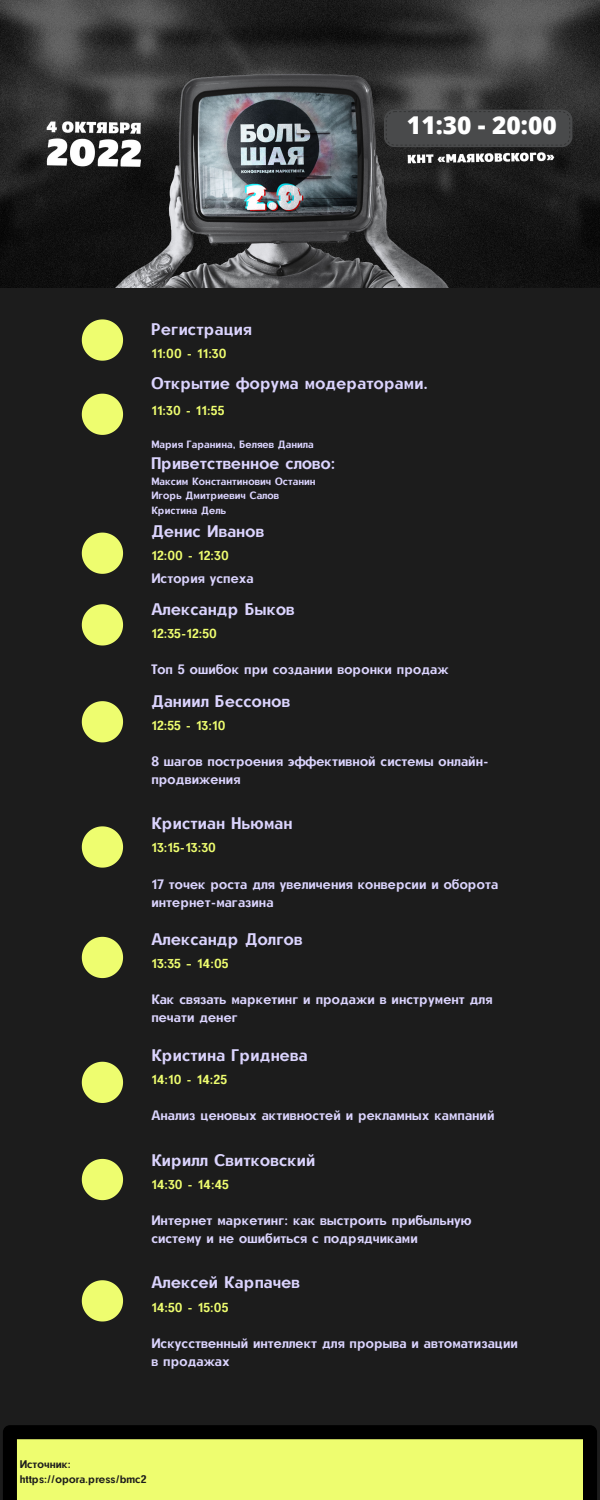
<style>
.page{position:relative;width:600px;height:1500px;background:#1c1c1c}
.page>*{position:absolute;margin:0;border:0;box-sizing:border-box;transform-origin:0 0}
.t1{font:800 24.5px "Open Sans";color:#fff}
.t2{font:16.4px "CAT Neuzeit";letter-spacing:.01em;color:#dbd4fe}
.t3{font:16.3px "CAT Neuzeit";letter-spacing:.01em;color:#dbd4fe}
.t4{font:13.3px/18px "CAT Neuzeit";letter-spacing:.005em;color:#dbd4fe}
.t5{font:12.7px "CAT Neuzeit";letter-spacing:.01em;color:#eefd6f}
.t6{font:10.8px/15px "CAT Neuzeit";letter-spacing:.005em;color:#1c1c1c}
.t7{font:10.3px/14.2px "CAT Neuzeit";letter-spacing:.005em;color:#dbd4fe}
</style>
<div class="page">
<svg style="left:82px;top:319px;width:41px;height:42px"></svg>
<svg style="left:82px;top:394px;width:41px;height:41px"></svg>
<svg style="left:82px;top:533px;width:41px;height:41px"></svg>
<svg style="left:82px;top:604px;width:41px;height:42px"></svg>
<svg style="left:82px;top:701px;width:41px;height:41px"></svg>
<svg style="left:82px;top:826px;width:41px;height:42px"></svg>
<img style="left:0;top:0;width:600px;height:288px">
<svg style="left:82px;top:937px;width:41px;height:41px"></svg>
<svg style="left:82px;top:1062px;width:41px;height:41px"></svg>
<svg style="left:82px;top:1159px;width:41px;height:41px"></svg>
<svg style="left:3px;top:1425px;width:594px;height:75px;background:#b6c155"></svg>
<svg style="left:82px;top:1280px;width:41px;height:42px"></svg>
<div style="left:384px;top:110px;width:188px;height:37px;background:#494a4b"></div>
<p class="t2" style="left:151px;top:319px;width:102px">Регистрация</p>
<p class="t5" style="left:151px;top:346px;width:77px">11:00 - 11:30</p>
<h1 class="t1" style="left:407px;top:108px;width:151px">11:30 - 20:00</h1>
<p class="t3" style="left:151px;top:373px;width:278px">Открытие форума модераторами.</p>
<p class="t5" style="left:151px;top:402px;width:74px">11:30 - 11:55</p>
<p class="t7" style="left:151px;top:438px;width:164px">Мария Гаранина, Беляев Данила</p>
<p class="t3" style="left:151px;top:453px;width:185px">Приветственное слово:</p>
<p class="t7" style="left:151px;top:474px;width:166px">Максим Константинович Останин<br>Игорь Дмитриевич Салов<br>Кристина Дель</p>
<p class="t2" style="left:151px;top:521px;width:114px">Денис Иванов</p>
<p class="t5" style="left:151px;top:548px;width:79px">12:00 - 12:30</p>
<p class="t4" style="left:151px;top:569px;width:104px">История успеха</p>
<p class="t2" style="left:151px;top:599px;width:145px">Александр Быков</p>
<p class="t5" style="left:151px;top:625px;width:67px">12:35-12:50</p>
<p class="t4" style="left:151px;top:660px;width:299px">Топ 5 ошибок при создании воронки продаж</p>
<p class="t2" style="left:151px;top:690px;width:140px">Даниил Бессонов</p>
<p class="t5" style="left:151px;top:717px;width:76px">12:55 - 13:10</p>
<p class="t4" style="left:151px;top:752px;width:339px">8 шагов построения эффективной системы онлайн&shy;продвижения</p>
<p class="t2" style="left:151px;top:813px;width:143px">Кристиан Ньюман</p>
<p class="t5" style="left:151px;top:840px;width:66px">13:15-13:30</p>
<p class="t4" style="left:151px;top:875px;width:348px">17 точек роста для увеличения конверсии и оборота интернет-магазина</p>
<p class="t2" style="left:151px;top:929px;width:153px">Александр Долгов</p>
<p class="t5" style="left:151px;top:956px;width:79px">13:35 – 14:05</p>
<p class="t4" style="left:151px;top:991px;width:342px">Как связать маркетинг и продажи в инструмент для печати денег</p>
<p class="t2" style="left:151px;top:1045px;width:158px">Кристина Гриднева</p>
<p class="t5" style="left:151px;top:1072px;width:77px">14:10 - 14:25</p>
<p class="t4" style="left:151px;top:1107px;width:345px">Анализ ценовых активностей и рекламных кампаний</p>
<p class="t2" style="left:151px;top:1150px;width:165px">Кирилл Свитковский</p>
<p class="t5" style="left:151px;top:1176px;width:79px">14:30 - 14:45</p>
<p class="t4" style="left:151px;top:1211px;width:322px">Интернет маркетинг: как выстроить прибыльную систему и не ошибиться с подрядчиками</p>
<p class="t2" style="left:151px;top:1272px;width:150px">Алексей Карпачев</p>
<p class="t5" style="left:151px;top:1299px;width:79px">14:50 - 15:05</p>
<p class="t4" style="left:151px;top:1334px;width:368px">Искусственный интеллект для прорыва и автоматизации в продажах</p>
<p class="t6" style="left:20px;top:1456px;width:128px">Источник: https://opora.press/bmc2</p>
</div>
